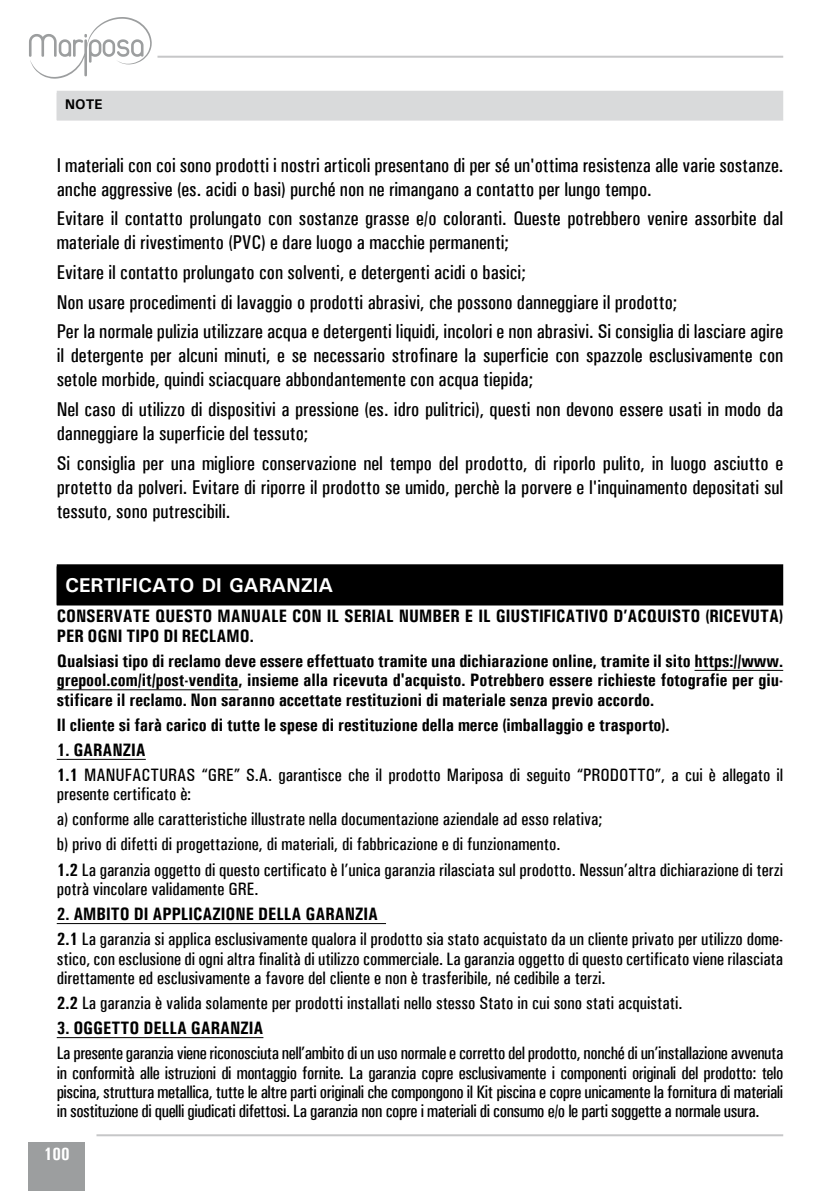
<style>
.page{position:relative;width:840px;height:1191px;background:#fff}
.page>*{position:absolute;margin:0;border:0;box-sizing:border-box;transform-origin:0 0}
.t1{font:500 condensed 20px/24px "Univers";color:#000}
.t2{font:700 20px "Univers";color:#fff}
.t3{font:500 condensed 18px/25px "Univers";color:#000}
.t4{font:700 condensed 18px/19.4px "Univers";color:#000}
.t5{font:700 condensed 18px "Univers";color:#fff}
.t6{font:700 14px "Univers";color:#000}
.s1{font-weight:700}
</style>
<div class="page">
<div style="left:28px;top:1142px;width:57px;height:49px;background:#9c9e9f"></div>
<hr style="left:157px;top:56px;width:625px;height:2px;background:#c6c7c8">
<hr style="left:96px;top:1134px;width:686px;height:2px;background:#c6c7c8">
<svg style="left:29px;top:17px;width:123px;height:62px"></svg>
<div style="left:57px;top:92px;width:725px;height:28px;background:#d9dadb"></div>
<hr style="left:57px;top:91px;width:725px;height:2px;background:#d9dadb">
<hr style="left:57px;top:120px;width:725px;height:1px;background:#d9dadb">
<hr style="left:694px;top:670px;width:88px;height:1px;background:#000">
<hr style="left:57px;top:689px;width:181px;height:1px;background:#000">
<hr style="left:57px;top:759px;width:89px;height:1px;background:#000">
<hr style="left:57px;top:923px;width:329px;height:1px;background:#000">
<hr style="left:57px;top:1037px;width:206px;height:1px;background:#000">
<div style="left:57px;top:565px;width:725px;height:40px;background:#000"></div>
<hr style="left:57px;top:564px;width:725px;height:2px;background:#000">
<p class="t6" style="left:65px;top:96px;width:39px">NOTE</p>
<p class="t1" style="left:57px;top:153px;width:727px">I materiali con coi sono prodotti i nostri articoli presentano di per sé un'ottima resistenza alle varie sostanze. anche aggressive (es. acidi o basi) purché non ne rimangano a contatto per lungo tempo.</p>
<p class="t1" style="left:57px;top:207px;width:727px">Evitare il contatto prolungato con sostanze grasse e/o coloranti. Queste potrebbero venire assorbite dal materiale di rivestimento (PVC) e dare luogo a macchie permanenti;</p>
<p class="t1" style="left:57px;top:257px;width:727px;line-height:29.6px">Evitare il contatto prolungato con solventi, e detergenti acidi o basici;<br>Non usare procedimenti di lavaggio o prodotti abrasivi, che possono danneggiare il prodotto;<br>Per la normale pulizia utilizzare acqua e detergenti liquidi, incolori e non abrasivi. Si consiglia di lasciare agire</p>
<p class="t1" style="left:57px;top:344px;width:727px">il detergente per alcuni minuti, e se necessario strofinare la superficie con spazzole esclusivamente con setole morbide, quindi sciacquare abbondantemente con acqua tiepida;</p>
<p class="t1" style="left:57px;top:397px;width:727px">Nel caso di utilizzo di dispositivi a pressione (es. idro pulitrici), questi non devono essere usati in modo da danneggiare la superficie del tessuto;</p>
<p class="t1" style="left:57px;top:451px;width:727px;text-align:justify">Si consiglia per una migliore conservazione nel tempo del prodotto, di riporlo pulito, in luogo asciutto e protetto da polveri. Evitare di riporre il prodotto se umido, perchè la porvere e l'inquinamento depositati sul tessuto, sono putrescibili.</p>
<p class="t2" style="left:65px;top:572px;width:269px">CERTIFICATO DI GARANZIA</p>
<p class="t4" style="left:57px;top:606px;width:727px">CONSERVATE QUESTO MANUALE CON IL SERIAL NUMBER E IL GIUSTIFICATIVO D’ACQUISTO (RICEVUTA)<br>PER OGNI TIPO DI RECLAMO.</p>
<p class="t4" style="left:57px;top:651px;width:727px;text-align:justify">Qualsiasi tipo di reclamo deve essere effettuato tramite una dichiarazione online, tramite il sito https://www. grepool.com/it/post-vendita, insieme alla ricevuta d'acquisto. Potrebbero essere richieste fotografie per giu&shy;stificare il reclamo. Non saranno accettate restituzioni di materiale senza previo accordo.</p>
<p class="t4" style="left:57px;top:714px;width:614px">Il cliente si farà carico di tutte le spese di restituzione della merce (imballaggio e trasporto).</p>
<p class="t3" style="left:57px;top:737px;width:727px"><span class="s1">1. GARANZIA<br>1.1</span> MANUFACTURAS “GRE” S.A. garantisce che il prodotto Mariposa di seguito “PRODOTTO”, a cui è allegato il</p>
<p class="t3" style="left:57px;top:781px;width:727px">presente certificato è:<br>a) conforme alle caratteristiche illustrate nella documentazione aziendale ad esso relativa;<br>b) privo di difetti di progettazione, di materiali, di fabbricazione e di funzionamento.<br><span class="s1">1.2</span> La garanzia oggetto di questo certificato è l’unica garanzia rilasciata sul prodotto. Nessun’altra dichiarazione di terzi</p>
<p class="t3" style="left:57px;top:876px;width:203px">potrà vincolare validamente GRE.</p>
<p class="t3" style="left:57px;top:901px;width:727px"><span class="s1">2. AMBITO DI APPLICAZIONE DELLA GARANZIA<br>2.1</span> La garanzia si applica esclusivamente qualora il prodotto sia stato acquistato da un cliente privato per utilizzo dome-</p>
<p class="t3" style="left:57px;top:948px;width:727px;line-height:19.4px">stico, con esclusione di ogni altra finalità di utilizzo commerciale. La garanzia oggetto di questo certificato viene rilasciata direttamente ed esclusivamente a favore del cliente e non è trasferibile, né cedibile a terzi.</p>
<p class="t3" style="left:57px;top:990px;width:626px"><span class="s1">2.2</span> La garanzia è valida solamente per prodotti installati nello stesso Stato in cui sono stati acquistati.</p>
<p class="t4" style="left:57px;top:1018px;width:208px">3. OGGETTO DELLA GARANZIA</p>
<p class="t3" style="left:57px;top:1043px;width:727px;line-height:19.4px;text-align:justify">La presente garanzia viene riconosciuta nell’ambito di un uso normale e corretto del prodotto, nonché di un’installazione avvenuta in conformità alle istruzioni di montaggio fornite. La garanzia copre esclusivamente i componenti originali del prodotto: telo piscina, struttura metallica, tutte le altre parti originali che compongono il Kit piscina e copre unicamente la fornitura di materiali in sostituzione di quelli giudicati difettosi. La garanzia non copre i materiali di consumo e/o le parti soggette a normale usura.</p>
<p class="t5" style="left:44px;top:1143px;width:27px">100</p>
</div>
